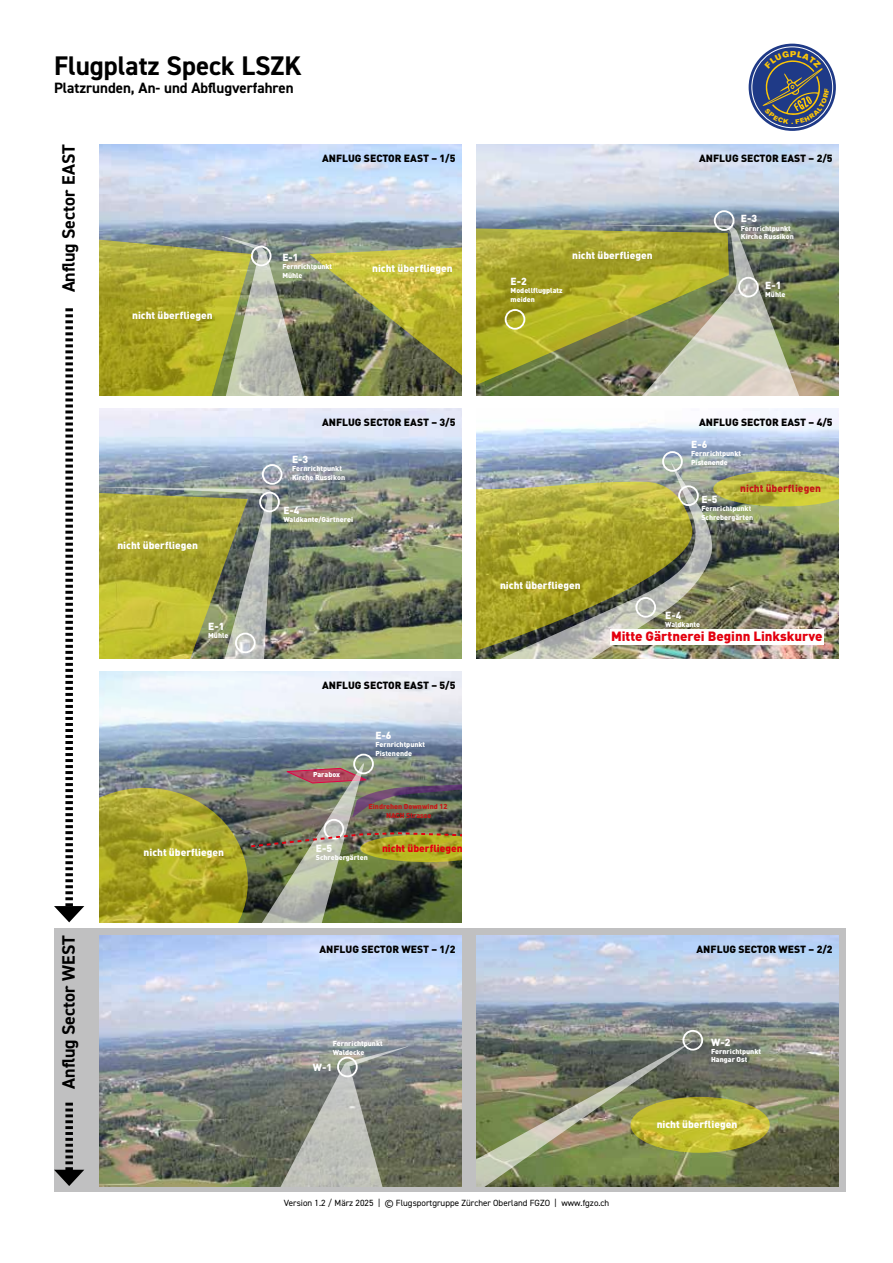
<style>
.page{position:relative;width:893px;height:1263px;background:#fff}
.page>*{position:absolute;margin:0;border:0;box-sizing:border-box;transform-origin:0 0}
.t1{font:700 27px "DIN2014";color:#000}
.t2{font:700 18px "DIN2014";color:#000}
.t3{font:700 15px "DIN2014";color:#000}
.t4{font:900 13.35px "DIN";color:#e3000f}
.t5{font:900 10.35px "DIN";color:#000}
.t6{font:900 10.2px "DIN";color:#fff}
.t7{font:900 10.2px "DIN";color:#c51718}
.t8{font:900 10.2px "DIN";color:#e3000f}
.t9{font:9px "DIN2014";color:#000}
.t10{font:900 7.05px/8.6px "DIN";color:#fff}
.t11{font:900 7.05px/8.6px "DIN";color:#c51718;text-align:center}
.t12{font:6.3px "AK11 Super";color:#fec707;scale:1.05 1}
</style>
<div class="page">
<div style="left:54px;top:928px;width:791px;height:263px;background:#c0c0c1"></div>
<svg style="left:749px;top:44px;width:87px;height:87px"></svg>
<div style="left:751px;top:47px;width:82px;height:81px;border:1px solid #fff;border-radius:50%"></div>
<img style="left:99px;top:145px;width:363px;height:91px">
<img style="left:99px;top:236px;width:363px;height:159px">
<img style="left:99px;top:408px;width:363px;height:251px">
<div style="left:262px;top:464px;width:20px;height:21px;border:2px solid #fff;border-radius:50%"></div>
<div style="left:259px;top:492px;width:21px;height:20px;border:2px solid #fff;border-radius:50%"></div>
<img style="left:99px;top:487px;width:174px;height:172px">
<img style="left:476px;top:408px;width:363px;height:251px">
<img style="left:476px;top:461px;width:236px;height:198px">
<div style="left:662px;top:451px;width:21px;height:21px;border:2px solid #fff;border-radius:50%"></div>
<img style="left:476px;top:482px;width:216px;height:175px">
<svg style="left:713px;top:471px;width:126px;height:35px;background:#b4b448"></svg>
<div style="left:635px;top:597px;width:21px;height:21px;border:2px solid #fff;border-radius:50%"></div>
<div style="left:610px;top:630px;width:213px;height:15px;background:#fff"></div>
<img style="left:99px;top:672px;width:363px;height:91px">
<div style="left:353px;top:754px;width:21px;height:20px;border:2px solid #fff;border-radius:50%"></div>
<img style="left:99px;top:763px;width:363px;height:159px">
<img style="left:99px;top:935px;width:363px;height:251px">
<svg style="left:270px;top:1046px;width:139px;height:140px"></svg>
<img style="left:476px;top:145px;width:363px;height:250px">
<img style="left:476px;top:225px;width:326px;height:170px">
<div style="left:505px;top:309px;width:20px;height:21px;border:2px solid #fff;border-radius:50%"></div>
<div style="left:714px;top:210px;width:20px;height:21px;border:2px solid #fff;border-radius:50%"></div>
<img style="left:476px;top:935px;width:363px;height:251px">
<div style="left:682px;top:1030px;width:21px;height:20px;border:2px solid #fff;border-radius:50%"></div>
<img style="left:476px;top:1041px;width:216px;height:145px">
<svg style="left:631px;top:1097px;width:139px;height:56px;background:#c3bc33"></svg>
<svg style="left:54px;top:308px;width:30px;height:614px"></svg>
<svg style="left:54px;top:1103px;width:30px;height:83px"></svg>
<svg style="left:762px;top:51px;width:67px;height:73px;background:#45557e"></svg>
<h1 class="t1" style="left:54px;top:48px;width:250px">Flugplatz Speck LSZK</h1>
<h3 class="t3" style="left:54px;top:78px;width:241px">Platzrunden, An- und Abflugverfahren</h3>
<h2 class="t2" style="left:57px;top:292px;width:149px;rotate:-90deg">Anflug Sector EAST</h2>
<h3 class="t6" style="left:132px;top:308px;width:82px">nicht überfliegen</h3>
<h3 class="t5" style="left:322px;top:151px;width:135px">ANFLUG SECTOR EAST – 1/5</h3>
<h3 class="t6" style="left:282px;top:251px;width:18px">E-1</h3>
<p class="t10" style="left:282px;top:262px;width:51px">Fernrichtpunkt<br>Mühle</p>
<h3 class="t6" style="left:372px;top:261px;width:82px">nicht überfliegen</h3>
<h3 class="t6" style="left:511px;top:274px;width:18px">E-2</h3>
<p class="t10" style="left:511px;top:286px;width:53px">Modellflugplatz meiden</p>
<h3 class="t6" style="left:572px;top:248px;width:82px">nicht überfliegen</h3>
<p class="t12" style="left:792px;top:118px;width:3px">.</p>
<h3 class="t5" style="left:699px;top:151px;width:135px">ANFLUG SECTOR EAST – 2/5</h3>
<h3 class="t6" style="left:741px;top:212px;width:18px">E-3</h3>
<p class="t10" style="left:741px;top:223px;width:55px">Fernrichtpunkt<br>Kirche Russikon</p>
<h3 class="t6" style="left:765px;top:278px;width:18px">E-1</h3>
<p class="t10" style="left:765px;top:290px;width:22px">Mühle</p>
<h2 class="t2" style="left:57px;top:1088px;width:154px;rotate:-90deg">Anflug Sector WEST</h2>
<h3 class="t5" style="left:322px;top:415px;width:135px">ANFLUG SECTOR EAST – 3/5</h3>
<h3 class="t6" style="left:292px;top:452px;width:18px">E-3</h3>
<p class="t10" style="left:292px;top:464px;width:55px">Fernrichtpunkt<br>Kirche Russikon</p>
<h3 class="t6" style="left:117px;top:538px;width:82px">nicht überfliegen</h3>
<h3 class="t6" style="left:208px;top:619px;width:18px">E-1</h3>
<p class="t10" style="left:208px;top:630px;width:22px">Mühle</p>
<h3 class="t6" style="left:283px;top:503px;width:18px">E-4</h3>
<p class="t10" style="left:283px;top:515px;width:71px">Waldkante/Gärtnerei</p>
<h3 class="t5" style="left:322px;top:679px;width:135px">ANFLUG SECTOR EAST – 5/5</h3>
<p class="t10" style="left:313px;top:770px;width:29px">Parabox</p>
<h3 class="t6" style="left:375px;top:728px;width:18px">E-6</h3>
<p class="t10" style="left:375px;top:740px;width:51px">Fernrichtpunkt<br>Pistenende</p>
<p class="t11" style="left:369px;top:802px;width:80px">Eindrehen Downwind 12<br>NACH Strasse</p>
<h3 class="t6" style="left:144px;top:845px;width:82px">nicht überfliegen</h3>
<h3 class="t8" style="left:382px;top:841px;width:82px">nicht überfliegen</h3>
<h3 class="t6" style="left:316px;top:841px;width:18px">E-5</h3>
<p class="t10" style="left:316px;top:853px;width:53px">Schrebergärten</p>
<h3 class="t5" style="left:319px;top:942px;width:138px">ANFLUG SECTOR WEST – 1/2</h3>
<p class="t10" style="left:333px;top:1039px;width:51px">Fernrichtpunkt<br>Waldecke</p>
<h3 class="t6" style="left:313px;top:1060px;width:21px">W-1</h3>
<h3 class="t6" style="left:500px;top:578px;width:82px">nicht überfliegen</h3>
<h3 class="t5" style="left:699px;top:415px;width:135px">ANFLUG SECTOR EAST – 4/5</h3>
<h3 class="t6" style="left:691px;top:438px;width:18px">E-6</h3>
<p class="t10" style="left:691px;top:449px;width:51px">Fernrichtpunkt<br>Pistenende</p>
<h3 class="t7" style="left:740px;top:481px;width:82px">nicht überfliegen</h3>
<p class="t10" style="left:701px;top:504px;width:53px">Fernrichtpunkt<br>Schrebergärten</p>
<h3 class="t6" style="left:701px;top:493px;width:18px">E-5</h3>
<h3 class="t6" style="left:665px;top:609px;width:18px">E-4</h3>
<p class="t10" style="left:665px;top:620px;width:36px">Waldkante</p>
<h3 class="t4" style="left:611px;top:628px;width:213px">Mitte Gärtnerei Beginn Linkskurve</h3>
<h3 class="t5" style="left:696px;top:942px;width:138px">ANFLUG SECTOR WEST – 2/2</h3>
<h3 class="t6" style="left:711px;top:1035px;width:21px">W-2</h3>
<p class="t10" style="left:711px;top:1046px;width:51px">Fernrichtpunkt<br>Hangar Ost</p>
<h3 class="t6" style="left:657px;top:1117px;width:82px">nicht überfliegen</h3>
<p class="t9" style="left:284px;top:1197px;width:327px">Version 1.2 / März 2025 | © Flugsportgruppe Zürcher Oberland FGZO | www.fgzo.ch</p>
</div>
